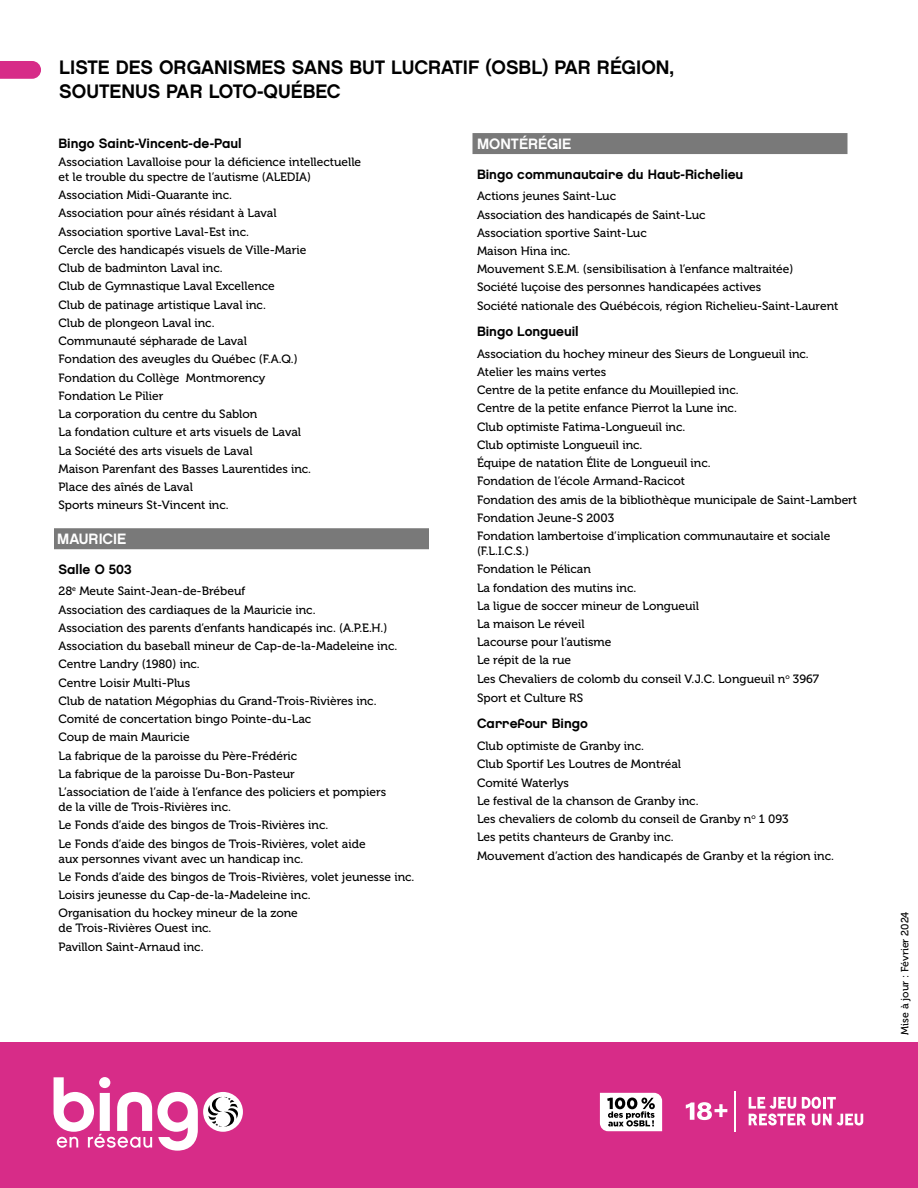
<style>
.page{position:relative;width:918px;height:1188px;background:#fff}
.page>*{position:absolute;margin:0;border:0;box-sizing:border-box;transform-origin:0 0}
.t1{font:19.5px/23.4px "Chalet New York Nineteen Eighty";color:#000}
.t2{font:15px "Chalet New York Nineteen Eighty";color:#fff}
.t3{font:13.5px "Chalet New York Nineteen Eighty";color:#000}
.t4{font:12px/18.3px "Museo 500";color:#000}
.t5{font:10.5px "Museo 500";color:#000}
</style>
<div class="page">
<svg style="left:0;top:61px;width:41px;height:18px"></svg>
<div style="left:0;top:1043px;width:918px;height:145px;background:#d72c88"></div>
<svg style="left:600px;top:1093px;width:62px;height:38px;background:#c2c0c1"></svg>
<svg style="left:749px;top:1097px;width:114px;height:28px"></svg>
<hr style="left:735px;top:1091px;width:1px;height:40px;background:#fff">
<svg style="left:686px;top:1102px;width:41px;height:18px"></svg>
<svg style="left:54px;top:1077px;width:144px;height:74px"></svg>
<div style="left:203px;top:1092px;width:40px;height:40px;background:#fff;border-radius:50%"></div>
<svg style="left:208px;top:1097px;width:30px;height:30px"></svg>
<div style="left:54px;top:528px;width:375px;height:21px;background:#797979"></div>
<div style="left:472px;top:133px;width:376px;height:21px;background:#797979"></div>
<h1 class="t1" style="left:59px;top:56px;width:616px">LISTE DES ORGANISMES SANS BUT LUCRATIF (OSBL) PAR RÉGION,<br>SOUTENUS PAR LOTO-QUÉBEC</h1>
<p class="t3" style="left:58px;top:135px;width:185px">Bingo Saint-Vincent-de-Paul</p>
<p class="t4" style="left:58px;top:155px;width:304px;line-height:15px">Association Lavalloise pour la déficience intellectuelle et le trouble du spectre de l’autisme (ALEDIA)</p>
<p class="t4" style="left:58px;top:186px;width:254px">Association Midi-Quarante inc.<br>Association pour aînés résidant à Laval Association sportive Laval-Est inc.<br>Cercle des handicapés visuels de Ville-Marie Club de badminton Laval inc.<br>Club de Gymnastique Laval Excellence<br>Club de patinage artistique Laval inc.<br>Club de plongeon Laval inc.<br>Communauté sépharade de Laval<br>Fondation des aveugles du Québec (F.A.Q.)<br>Fondation du Collège Montmorency Fondation Le Pilier<br>La corporation du centre du Sablon<br>La fondation culture et arts visuels de Laval La Société des arts visuels de Laval<br>Maison Parenfant des Basses Laurentides inc.<br>Place des aînés de Laval<br>Sports mineurs St-Vincent inc.</p>
<p class="t2" style="left:57px;top:529px;width:71px">MAURICIE</p>
<p class="t3" style="left:58px;top:561px;width:75px">Salle O 503</p>
<p class="t4" style="left:58px;top:582px;width:340px">28<sup>e</sup> Meute Saint-Jean-de-Brébeuf<br>Association des cardiaques de la Mauricie inc.<br>Association des parents d’enfants handicapés inc. (A.P.E.H.)<br>Association du baseball mineur de Cap-de-la-Madeleine inc.<br>Centre Landry (1980) inc.<br>Centre Loisir Multi-Plus<br>Club de natation Mégophias du Grand-Trois-Rivières inc.<br>Comité de concertation bingo Pointe-du-Lac<br>Coup de main Mauricie<br>La fabrique de la paroisse du Père-Frédéric<br>La fabrique de la paroisse Du-Bon-Pasteur<br>L’association de l’aide à l’enfance des policiers et pompiers</p>
<p class="t4" style="left:58px;top:798px;width:309px">de la ville de Trois-Rivières inc.<br>Le Fonds d’aide des bingos de Trois-Rivières inc.<br>Le Fonds d’aide des bingos de Trois-Rivières, volet aide</p>
<p class="t4" style="left:58px;top:849px;width:357px">aux personnes vivant avec un handicap inc.<br>Le Fonds d’aide des bingos de Trois-Rivières, volet jeunesse inc.<br>Loisirs jeunesse du Cap-de-la-Madeleine inc.<br>Organisation du hockey mineur de la zone</p>
<p class="t4" style="left:58px;top:919px;width:155px">de Trois-Rivières Ouest inc.<br>Pavillon Saint-Arnaud inc.</p>
<p class="t2" style="left:477px;top:134px;width:96px">MONTÉRÉGIE</p>
<p class="t3" style="left:477px;top:165px;width:268px">Bingo communautaire du Haut-Richelieu</p>
<p class="t4" style="left:477px;top:187px;width:363px">Actions jeunes Saint-Luc<br>Association des handicapés de Saint-Luc<br>Association sportive Saint-Luc<br>Maison Hina inc.<br>Mouvement S.E.M. (sensibilisation à l’enfance maltraitée)<br>Société luçoise des personnes handicapées actives<br>Société nationale des Québécois, région Richelieu-Saint-Laurent</p>
<p class="t3" style="left:477px;top:323px;width:103px">Bingo Longueuil</p>
<p class="t4" style="left:477px;top:345px;width:382px">Association du hochey mineur des Sieurs de Longueuil inc.<br>Atelier les mains vertes<br>Centre de la petite enfance du Mouillepied inc.<br>Centre de la petite enfance Pierrot la Lune inc.<br>Club optimiste Fatima-Longueuil inc.<br>Club optimiste Longueuil inc.<br>Équipe de natation Élite de Longueuil inc.<br>Fondation de l’école Armand-Racicot<br>Fondation des amis de la bibliothèque municipale de Saint-Lambert Fondation Jeune-S 2003<br>Fondation lambertoise d’implication communautaire et sociale</p>
<p class="t4" style="left:477px;top:542px;width:344px">(F.L.I.C.S.)<br>Fondation le Pélican<br>La fondation des mutins inc.<br>La ligue de soccer mineur de Longueuil<br>La maison Le réveil<br>Lacourse pour l’autisme<br>Le répit de la rue<br>Les Chevaliers de colomb du conseil V.J.C. Longueuil n<sup>o</sup> 3967</p>
<p class="t4" style="left:477px;top:689px;width:108px">Sport et Culture RS</p>
<p class="t3" style="left:477px;top:715px;width:113px">Carrefour Bingo</p>
<p class="t4" style="left:477px;top:737px;width:358px">Club optimiste de Granby inc.<br>Club Sportif Les Loutres de Montréal<br>Comité Waterlys<br>Le festival de la chanson de Granby inc.<br>Les chevaliers de colomb du conseil de Granby n<sup>o</sup> 1 093<br>Les petits chanteurs de Granby inc.<br>Mouvement d’action des handicapés de Granby et la région inc.</p>
<p class="t5" style="left:899px;top:1035px;width:125px;rotate:-90deg">Mise à jour : Février 2024</p>
</div>
